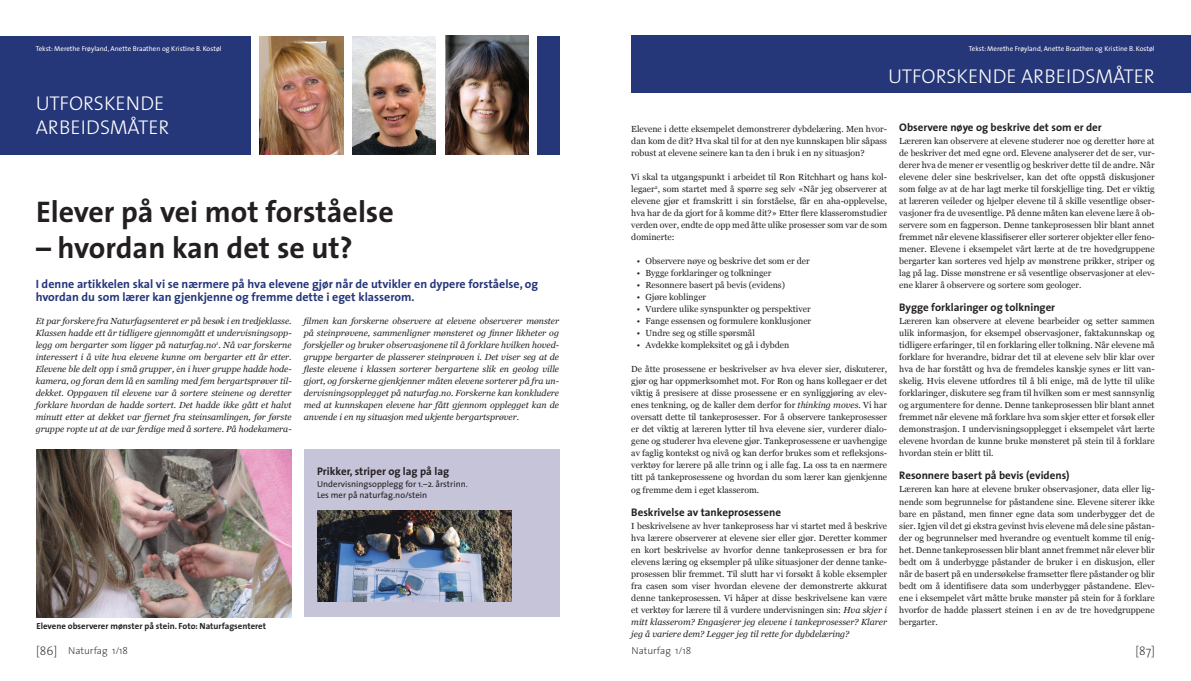
<style>
.page{position:relative;width:1191px;height:681px;background:#fff}
.page>*{position:absolute;margin:0;border:0;box-sizing:border-box;transform-origin:0 0}
.t1{font:700 30px "The Sans";color:#231f20}
.t2{font:300 20px/24px "The Sans";color:#fff}
.t3{font:700 12px/13px "The Sans";color:#253679}
.t4{font:200 12px "The Sans";color:#231f20}
.t5{font:700 11px "The Sans";color:#231f20}
.t6{font:200 10px "The Sans";color:#231f20}
.t7{font:8.8px/12px "Georgia";color:#231f20;text-align:justify}
.t8{font:italic 8.8px/12px "Georgia";color:#231f20;text-align:justify}
.t9{font:8.8px/11px "The Sans";color:#231f20}
.t10{font:700 8.8px "The Sans";color:#231f20}
.t11{font:7px "The Sans";color:#fff}
.s1{font-family:"Times New Roman";font-style:normal}
.s2{font-style:italic}
.s3{font-size:12px}
</style>
<div class="page">
<div style="left:0;top:36px;width:250px;height:118px;background:#253679"></div>
<div style="left:537px;top:36px;width:22px;height:118px;background:#253679"></div>
<div style="left:631px;top:36px;width:560px;height:57px;background:#253679"></div>
<img style="left:36px;top:449px;width:255px;height:168px">
<div style="left:304px;top:449px;width:255px;height:168px;background:#c5c4d9"></div>
<img style="left:317px;top:510px;width:194px;height:91px">
<img style="left:445px;top:36px;width:83px;height:118px">
<img style="left:352px;top:36px;width:83px;height:119px">
<img style="left:260px;top:36px;width:83px;height:119px">
<p class="t11" style="left:36px;top:43px;width:187px">Tekst: Merethe Frøyland, Anette Braathen og Kristine B. Kostøl</p>
<h2 class="t2" style="left:36px;top:90px;width:135px">UTFORSKENDE<br>ARBEIDSMÅTER</h2>
<h1 class="t1" style="left:36px;top:187px;width:359px">Elever på vei mot forståelse</h1>
<h1 class="t1" style="left:36px;top:223px;width:318px">– hvordan kan det se ut?</h1>
<h3 class="t3" style="left:36px;top:277px;width:504px">I denne artikkelen skal vi se nærmere på hva elevene gjør når de utvikler en dypere forståelse, og hvordan du som lærer kan gjenkjenne og fremme dette i eget klasserom.</h3>
<p class="t8" style="left:36px;top:315px;width:257px">Et par forskere fra Naturfagsenteret er på besøk i en tredjeklasse.<br>Klassen hadde ett år tidligere gjennomgått et undervisningsopp&shy;legg om bergarter som ligger på naturfag.no<sup>1</sup>. Nå var forskerne interessert i å vite hva elevene kunne om bergarter ett år etter.<br>Elevene ble delt opp i små grupper, <span class="s1">é</span>n i hver gruppe hadde hode&shy;kamera, og foran dem lå en samling med fem bergartsprøver til&shy;dekket. Oppgaven til elevene var å sortere steinene og deretter forklare hvordan de hadde sortert. Det hadde ikke gått et halvt minutt etter at dekket var fjernet fra steinsamlingen, før første gruppe ropte ut at de var ferdige med å sortere. På hodekamera-</p>
<p class="t8" style="left:304px;top:315px;width:257px">filmen kan forskerne observere at elevene observerer mønster på steinprøvene, sammenligner mønsteret og finner likheter og forskjeller og bruker observasjonene til å forklare hvilken hoved&shy;gruppe bergarter de plasserer steinprøven i. Det viser seg at de fleste elevene i klassen sorterer bergartene slik en geolog ville gjort, og forskerne gjenkjenner måten elevene sorterer på fra un&shy;dervisningsopplegget på naturfag.no. Forskerne kan konkludere med at kunnskapen elevene har fått gjennom opplegget kan de anvende i en ny situasjon med ukjente bergartsprøver.</p>
<p class="t5" style="left:317px;top:462px;width:134px">Prikker, striper og lag på lag</p>
<p class="t9" style="left:317px;top:477px;width:152px">Undervisningsopplegg for 1.–2. årstrinn.<br>Les mer på naturfag.no/stein</p>
<p class="t10" style="left:36px;top:618px;width:231px">Elevene observerer mønster på stein. Foto: Naturfagsenteret</p>
<p class="t11" style="left:969px;top:43px;width:187px">Tekst: Merethe Frøyland, Anette Braathen og Kristine B. Kostøl</p>
<h2 class="t2" style="left:888px;top:63px;width:268px">UTFORSKENDE ARBEIDSMÅTER</h2>
<p class="t7" style="left:631px;top:123px;width:257px">Elevene i dette eksempelet demonstrerer dybdelæring. Men hvor&shy;dan kom de dit? Hva skal til for at den nye kunnskapen blir såpass robust at elevene seinere kan ta den i bruk i en ny situasjon?</p>
<p class="t7" style="left:631px;top:171px;width:257px">Vi skal ta utgangspunkt i arbeidet til Ron Ritchhart og hans kol&shy;legaer<sup>2</sup>, som startet med å spørre seg selv «Når jeg observerer at elevene gjør et framskritt i sin forståelse, får en aha-opplevelse, hva har de da gjort for å komme dit?» Etter flere klasseromstudier verden over, endte de opp med åtte ulike prosesser som var de som dominerte:</p>
<p class="t7" style="left:637px;top:255px;width:174px">• Observere nøye og beskrive det som er der</p>
<p class="t7" style="left:637px;top:267px;width:136px">• Bygge forklaringer og tolkninger</p>
<p class="t7" style="left:637px;top:279px;width:150px">• Resonnere basert på bevis (evidens)</p>
<p class="t7" style="left:637px;top:291px;width:71px">• Gjøre koblinger</p>
<p class="t7" style="left:637px;top:303px;width:175px">• Vurdere ulike synspunkter og perspektiver</p>
<p class="t7" style="left:637px;top:315px;width:176px">• Fange essensen og formulere konklusjoner</p>
<p class="t7" style="left:637px;top:327px;width:119px">• Undre seg og stille spørsmål</p>
<p class="t7" style="left:637px;top:339px;width:154px">• Avdekke kompleksitet og gå i dybden</p>
<p class="t7" style="left:631px;top:363px;width:257px">De åtte prosessene er beskrivelser av hva elever sier, diskuterer, gjør og har oppmerksomhet mot. For Ron og hans kollegaer er det viktig å presisere at disse prosessene er en synliggjøring av elev&shy;enes tenkning, og de kaller dem derfor for <span class="s2">thinking moves</span>. Vi har oversatt dette til tankeprosesser. For å observere tankeprosesser er det viktig at læreren lytter til hva elevene sier, vurderer dialo&shy;gene og studerer hva elevene gjør. Tankeprosessene er uavhengige av faglig kontekst og nivå og kan derfor brukes som et refleksjons&shy;verktøy for lærere på alle trinn og i alle fag. La oss ta en nærmere titt på tankeprosessene og hvordan du som lærer kan gjenkjenne og fremme dem i eget klasserom.</p>
<p class="t5" style="left:631px;top:502px;width:151px">Beskrivelse av tankeprosessene</p>
<p class="t7" style="left:631px;top:519px;width:257px">I beskrivelsene av hver tankeprosess har vi startet med å beskrive hva lærere observerer at elevene sier eller gjør. Deretter kommer en kort beskrivelse av hvorfor denne tankeprosessen er bra for elevens læring og eksempler på ulike situasjoner der denne tanke&shy;prosessen blir fremmet. Til slutt har vi forsøkt å koble eksempler fra casen som viser hvordan elevene der demonstrerte akkurat denne tankeprosessen. Vi håper at disse beskrivelsene kan være et verktøy for lærere til å vurdere undervisningen sin: <span class="s2">Hva skjer i mitt klasserom? Engasjerer jeg elevene i tankeprosesser? Klarer jeg å variere dem? Legger jeg til rette for dybdelæring?</span></p>
<p class="t5" style="left:899px;top:118px;width:204px">Observere nøye og beskrive det som er der</p>
<p class="t7" style="left:899px;top:135px;width:257px">Læreren kan observere at elevene studerer noe og deretter høre at de beskriver det med egne ord. Elevene analyserer det de ser, vur&shy;derer hva de mener er vesentlig og beskriver dette til de andre. Når elevene deler sine beskrivelser, kan det ofte oppstå diskusjoner som følge av at de har lagt merke til forskjellige ting. Det er viktig at læreren veileder og hjelper elevene til å skille vesentlige obser&shy;vasjoner fra de uvesentlige. På denne måten kan elevene lære å ob&shy;servere som en fagperson. Denne tankeprosessen blir blant annet fremmet når elevene klassifiserer eller sorterer objekter eller feno&shy;mener. Elevene i eksempelet vårt lærte at de tre hovedgruppene bergarter kan sorteres ved hjelp av mønstrene prikker, striper og lag på lag. Disse mønstrene er så vesentlige observasjoner at elev&shy;ene klarer å observere og sortere som geologer.</p>
<p class="t5" style="left:899px;top:298px;width:157px">Bygge forklaringer og tolkninger</p>
<p class="t7" style="left:899px;top:315px;width:257px">Læreren kan observere at elevene bearbeider og setter sammen ulik informasjon, for eksempel observasjoner, faktakunnskap og tidligere erfaringer, til en forklaring eller tolkning. Når elevene må forklare for hverandre, bidrar det til at elevene selv blir klar over hva de har forstått og hva de fremdeles kanskje synes er litt van&shy;skelig. Hvis elevene utfordres til å bli enige, må de lytte til ulike forklaringer, diskutere seg fram til hvilken som er mest sannsynlig og argumentere for denne. Denne tankeprosessen blir blant annet fremmet når elevene må forklare hva som skjer etter et forsøk eller demonstrasjon. I undervisningsopplegget i eksempelet vårt lærte elevene hvordan de kunne bruke mønsteret på stein til å forklare hvordan stein er blitt til.</p>
<p class="t5" style="left:899px;top:466px;width:172px">Resonnere basert på bevis (evidens)</p>
<p class="t7" style="left:899px;top:483px;width:257px">Læreren kan høre at elevene bruker observasjoner, data eller lig&shy;nende som begrunnelse for påstandene sine. Elevene siterer ikke bare en påstand, men finner egne data som underbygger det de sier. Igjen vil det gi ekstra gevinst hvis elevene må dele sine påstan&shy;der og begrunnelser med hverandre og eventuelt komme til enig&shy;het. Denne tankeprosessen blir blant annet fremmet når elever blir bedt om å underbygge påstander de bruker i en diskusjon, eller når de basert på en undersøkelse framsetter flere påstander og blir bedt om å identifisere data som underbygger påstandene. Elev&shy;ene i eksempelet vårt måtte bruke mønster på stein for å forklare hvorfor de hadde plassert steinen i en av de tre hovedgruppene bergarter.</p>
<p class="t6" style="left:36px;top:642px;width:94px"><span class="s3">[86]</span> Naturfag 1/18</p>
<p class="t6" style="left:631px;top:642px;width:61px">Naturfag 1/18</p>
<h3 class="t4" style="left:1135px;top:640px;width:21px">[87]</h3>
</div>
